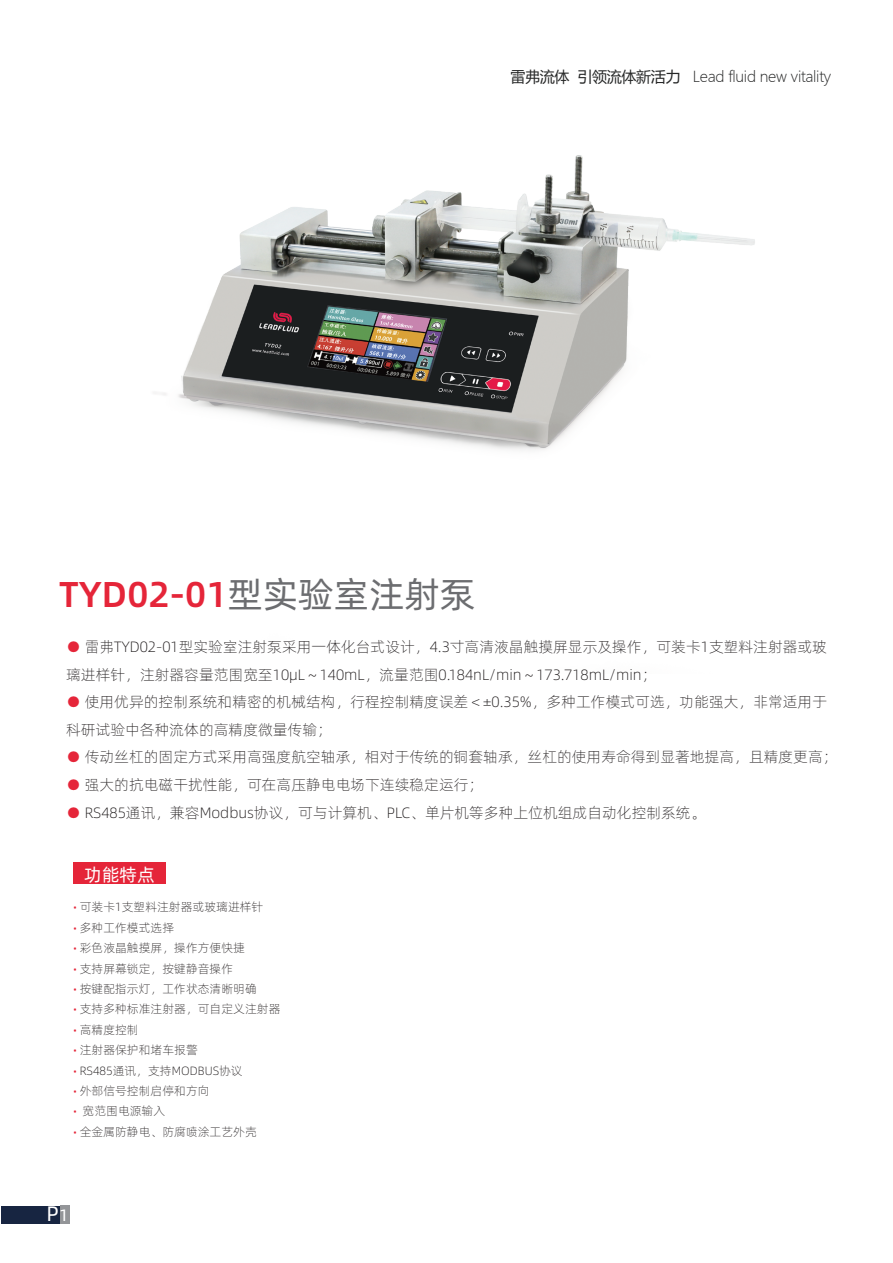
<style>
.page{position:relative;width:893px;height:1263px;background:#fff}
.page>*{position:absolute;margin:0;border:0;box-sizing:border-box;transform-origin:0 0}
.t1{font:36px "Alibaba Pu Hui Ti M";color:#e52539}
.t2{font:21px "Alibaba Pu Hui Ti R";color:#fff}
.t3{font:18px "Alibaba Pu Hui Ti R";color:#fff}
.t4{font:15px/27.6px "Alibaba Pu Hui Ti L";color:#231f20}
.t5{font:15px "Microsoft Ya Hei UI Light";letter-spacing:-.02em;color:#262727}
.t6{font:12px "Alibaba Pu Hui Ti L";color:#231f20}
.s1{font-family:"Microsoft Ya Hei UI"}
.s2{font-family:"Alibaba Pu Hui Ti R";color:#6c6d70}
.s3{color:#e52539}
.s4{font-size:16.5px}
</style>
<div class="page">
<div style="left:74px;top:863px;width:92px;height:21px;background:#e52539"></div>
<div style="left:2px;top:1206px;width:68px;height:18px;background:#172541"></div>
<div style="left:60px;top:1206px;width:10px;height:18px;background:#939598"></div>
<img style="left:155px;top:155px;width:600px;height:295px">
<p class="t5" style="left:510px;top:67px;width:322px"><span class="s1">雷弗流体 引领流体新活力</span> Lead fluid new vitality</p>
<h1 class="t1" style="left:59px;top:567px;width:418px">TYD02-01<span class="s2">型实验室注射泵</span></h1>
<p class="t4" style="left:66px;top:632px;width:762px"><span class="s3">●</span> 雷弗TYD02-01型实验室注射泵采用一体化台式设计，4.3寸高清液晶触摸屏显示及操作，可装卡1支塑料注射器或玻璃进样针，注射器容量范围宽至10μL～140mL，流量范围0.184nL/min～173.718mL/min；</p>
<p class="t4" style="left:66px;top:687px;width:762px"><span class="s3">●</span> 使用优异的控制系统和精密的机械结构，行程控制精度误差＜±0.35%，多种工作模式可选，功能强大，非常适用于科研试验中各种流体的高精度微量传输；</p>
<p class="t4" style="left:66px;top:742px;width:773px"><span class="s3">●</span> 传动丝杠的固定方式采用高强度航空轴承，相对于传统的铜套轴承，丝杠的使用寿命得到显著地提高，且精度更高；</p>
<p class="t4" style="left:66px;top:770px;width:419px"><span class="s3">●</span> 强大的抗电磁干扰性能，可在高压静电电场下连续稳定运行；</p>
<p class="t4" style="left:66px;top:798px;width:641px"><span class="s3">●</span> RS485通讯，兼容Modbus协议，可与计算机、PLC、单片机等多种上位机组成自动化控制系统。</p>
<p class="t3" style="left:84px;top:861px;width:72px">功能特点</p>
<p class="t6" style="left:74px;top:898px;width:191px"><span class="s3">•</span> 可装卡1支塑料注射器或玻璃进样针</p>
<p class="t6" style="left:74px;top:919px;width:102px"><span class="s3">•</span> 多种工作模式选择</p>
<p class="t6" style="left:74px;top:939px;width:173px"><span class="s3">•</span> 彩色液晶触摸屏，操作方便快捷</p>
<p class="t6" style="left:74px;top:959px;width:161px"><span class="s3">•</span> 支持屏幕锁定，按键静音操作</p>
<p class="t6" style="left:74px;top:980px;width:185px"><span class="s3">•</span> 按键配指示灯，工作状态清晰明确</p>
<p class="t6" style="left:74px;top:1000px;width:208px"><span class="s3">•</span> 支持多种标准注射器，可自定义注射器</p>
<p class="t6" style="left:74px;top:1021px;width:67px"><span class="s3">•</span> 高精度控制</p>
<p class="t6" style="left:74px;top:1041px;width:126px"><span class="s3">•</span> 注射器保护和堵车报警</p>
<p class="t6" style="left:74px;top:1061px;width:171px"><span class="s3">•</span> RS485通讯，支持MODBUS协议</p>
<p class="t6" style="left:74px;top:1082px;width:137px"><span class="s3">•</span> 外部信号控制启停和方向</p>
<p class="t6" style="left:74px;top:1102px;width:93px"><span class="s3">•</span> 宽范围电源输入</p>
<p class="t6" style="left:74px;top:1123px;width:185px"><span class="s3">•</span> 全金属防静电、防腐喷涂工艺外壳</p>
<h2 class="t2" style="left:47px;top:1198px;width:24px">P<span class="s4">1</span></h2>
</div>
